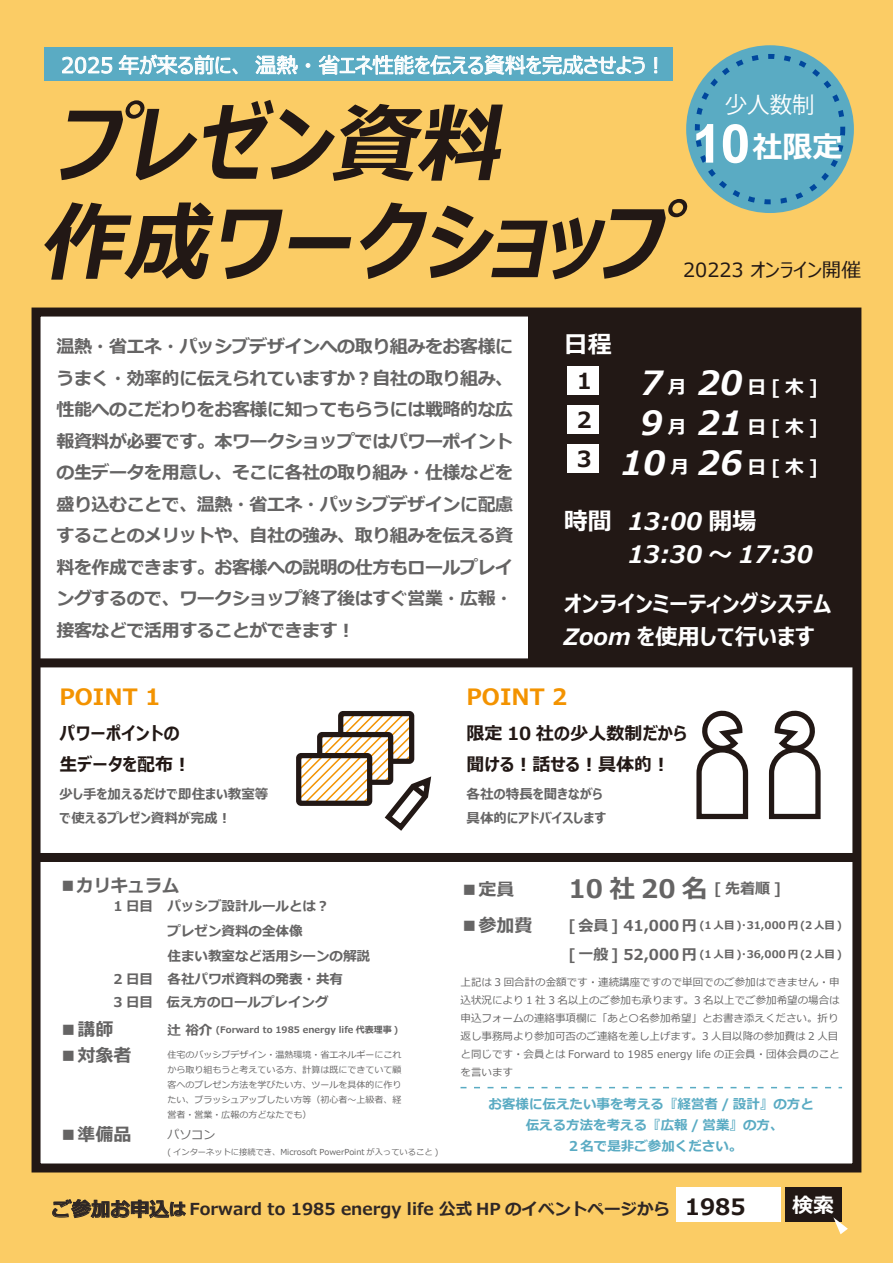
<style>
.page{position:relative;width:893px;height:1263px;background:#fbcc65}
.page>*{position:absolute;margin:0;border:0;box-sizing:border-box;transform-origin:0 0}
.t1{font:italic 700 33.3px/40px "Meiryo UI";color:#fff;text-align:center}
.t2{font:700 29.85px "Meiryo UI";color:#fff}
.t3{font:700 25.5px "Meiryo";letter-spacing:.25em;color:#656464}
.t4{font:italic 700 24px/33px "Meiryo UI";color:#fff}
.t5{font:italic 700 22.5px/33px "Meiryo UI";color:#fff}
.t6{font:700 22.5px "Meiryo UI";color:#f39300}
.t7{font:22.5px "Koz Go Pr 6 N";color:#fff}
.t8{font:700 22.2px/39px "Meiryo UI";color:#221815;text-align:justify}
.t9{font:21px "Meiryo UI";color:#fff}
.t10{font:700 21px "Meiryo UI";color:#fff}
.t11{font:19.5px "Meiryo UI";color:#221815}
.t12{font:700 18px/31.5px "Meiryo";letter-spacing:-.025em;color:#656464;text-align:justify}
.t13{font:700 18px/31.5px "Meiryo UI";color:#221815}
.t14{font:700 18px "Meiryo";letter-spacing:-.025em;color:#656464;scale:.95 1}
.t15{font:700 16.5px "Meiryo";color:#2f2725}
.t16{font:700 13.5px/25.2px "Meiryo";color:#656464}
.t17{font:700 13.5px/21px "Meiryo";color:#5aabc3;text-align:center}
.t18{font:700 13.5px/24px "Meiryo UI";color:#656464}
.t19{font:12px "Meiryo";color:#656464}
.t20{font:10.5px/18px "Meiryo";color:#656464}
.t21{font:700 10.5px "Meiryo";color:#656464}
.t22{font:9px/15px "Meiryo";color:#656464;text-align:justify}
.t23{font:700 9px "Meiryo";color:#656464}
.t24{font:8.25px "Meiryo";color:#656464}
.s1{font-family:"Arial";font-size:53.7px}
.s2{font-size:18.9px}
.s3{font-style:normal;font-size:18.9px}
.s4{font-size:13.5px}
.s5{font-size:15px}
.s6{font-size:19.5px}
.s7{font-family:"Meiryo UI";font-size:22.5px;color:#221815}
</style>
<div class="page">
<div style="left:44px;top:48px;width:628px;height:33px;background:#5aabc3"></div>
<div style="left:32px;top:308px;width:829px;height:864px;background:#fff;border:9px solid #221815"></div>
<div style="left:36px;top:658px;width:821px;height:9px;background:#221815"></div>
<div style="left:36px;top:853px;width:821px;height:9px;background:#221815"></div>
<svg style="left:52px;top:1199px;width:134px;height:19px"></svg>
<div style="left:529px;top:312px;width:328px;height:351px;background:#221815"></div>
<div style="left:676px;top:1187px;width:105px;height:34px;background:#fff"></div>
<div style="left:785px;top:1187px;width:57px;height:34px;background:#221815"></div>
<svg style="left:833px;top:1217px;width:15px;height:17px"></svg>
<div style="left:567px;top:367px;width:31px;height:28px;background:#fff"></div>
<div style="left:567px;top:406px;width:31px;height:28px;background:#fff"></div>
<div style="left:567px;top:445px;width:31px;height:28px;background:#fff"></div>
<svg style="left:696px;top:711px;width:53px;height:109px"></svg>
<svg style="left:768px;top:711px;width:53px;height:109px"></svg>
<div style="left:686px;top:45px;width:168px;height:168px;background:#5aabc3;border-radius:50%"></div>
<div style="left:695px;top:54px;width:150px;height:150px;border:5px dashed #00479d;border-radius:50%"></div>
<svg style="left:60px;top:100px;width:137px;height:80px"></svg>
<svg style="left:204px;top:100px;width:299px;height:81px"></svg>
<svg style="left:44px;top:202px;width:170px;height:78px"></svg>
<svg style="left:221px;top:210px;width:130px;height:69px"></svg>
<svg style="left:360px;top:199px;width:327px;height:80px"></svg>
<svg style="left:460px;top:1087px;width:382px;height:1px"></svg>
<svg style="left:62px;top:57px;width:50px;height:17px"></svg>
<svg style="left:118px;top:54px;width:120px;height:21px"></svg>
<svg style="left:255px;top:55px;width:43px;height:20px"></svg>
<svg style="left:306px;top:63px;width:4px;height:5px"></svg>
<svg style="left:319px;top:55px;width:326px;height:20px"></svg>
<svg style="left:654px;top:57px;width:3px;height:16px"></svg>
<div style="left:338px;top:711px;width:76px;height:53px;border:5px solid #221815;border-radius:2px"></div>
<svg style="left:302px;top:714px;width:130px;height:117px"></svg>
<div style="left:296px;top:753px;width:76px;height:53px;border:5px solid #221815;border-radius:2px"></div>
<p class="t9" style="left:61px;top:51px;width:607px">2025 年が来る前に、温熱・省エネ性能を伝える資料を完成させよう︕</p>
<p class="t7" style="left:725px;top:93px;width:92px">少人数制</p>
<h2 class="t2" style="left:692px;top:126px;width:152px"><span class="s1">10</span>社限定</h2>
<p class="t11" style="left:683px;top:256px;width:179px">20223 オンライン開催</p>
<p class="t12" style="left:56px;top:332px;width:458px">温熱・省エネ・パッシブデザインへの取り組みをお客様にうまく・効率的に伝えられていますか︖自社の取り組み、性能へのこだわりをお客様に知ってもらうには戦略的な広報資料が必要です。本ワークショップではパワーポイントの生データを用意し、そこに各社の取り組み・仕様などを盛り込むことで、温熱・省エネ・パッシブデザインに配慮することのメリットや、自社の強み、取り組みを伝える資料を作成できます。お客様への説明の仕方もロールプレイングするので、ワークショップ終了後はすぐ営業・広報・接客などで活用することができます︕</p>
<h3 class="t4" style="left:564px;top:328px;width:49px">日程</h3>
<p class="t8" style="left:577px;top:363px;width:16px">1<br>2<br>3</p>
<h1 class="t1" style="left:621px;top:364px;width:199px">7<span class="s2">月</span> 20<span class="s2">日</span><span class="s3">[</span><span class="s2">木</span><span class="s3">]<br></span>9<span class="s2">月</span> 21<span class="s2">日</span><span class="s3">[</span><span class="s2">木</span><span class="s3">]<br></span>10<span class="s2">月</span> 26<span class="s2">日</span><span class="s3">[</span><span class="s2">木</span><span class="s3">]</span></h1>
<h3 class="t4" style="left:564px;top:506px;width:251px">時間　13:00 開場<br>　　　　13:30 ～ 17:30</h3>
<p class="t5" style="left:564px;top:588px;width:269px">オンラインミーティングシステム<br>Zoom を使用して行います</p>
<p class="t6" style="left:59px;top:681px;width:102px">POINT 1</p>
<p class="t13" style="left:59px;top:718px;width:133px">パワーポイントの生データを配布︕</p>
<p class="t18" style="left:59px;top:783px;width:210px">少し手を加えるだけで即住まい教室等で使えるプレゼン資料が完成︕</p>
<p class="t14" style="left:59px;top:873px;width:127px">■カリキュラム</p>
<p class="t16" style="left:167px;top:894px;width:204px;text-indent:-54px">1 日目　 パッシブ設計ルールとは︖<br>プレゼン資料の全体像<br>住まい教室など活用シーンの解説</p>
<p class="t16" style="left:113px;top:969px;width:231px;line-height:22.5px">2 日目 各社パワポ資料の発表・共有<br>3 日目　伝え方のロールプレイング</p>
<p class="t12" style="left:59px;top:1015px;width:55px">■講師</p>
<p class="t23" style="left:167px;top:1023px;width:232px"><span class="s4">辻 裕介</span> (Forward to 1985 energy life 代表理事 )</p>
<p class="t12" style="left:59px;top:1040px;width:73px">■対象者</p>
<p class="t22" style="left:167px;top:1048px;width:236px">住宅のパッシブデザイン・温熱環境・省エネルギーにこれから取り組もうと考えている方、計算は既にできていて顧客へのプレゼン方法を学びたい方、ツールを具体的に作りたい、ブラッシュアップしたい方等（初心者～上級者、経営者・営業・広報の方どなたでも）</p>
<p class="t12" style="left:59px;top:1120px;width:73px">■準備品</p>
<p class="t19" style="left:167px;top:1126px;width:50px">パソコン</p>
<p class="t24" style="left:167px;top:1146px;width:272px">( インターネットに接続でき、Microsoft PowerPoint が入っていること )</p>
<p class="t6" style="left:466px;top:681px;width:102px">POINT 2</p>
<p class="t13" style="left:466px;top:718px;width:222px">限定 10 社の少人数制だから聞ける︕話せる︕具体的︕</p>
<p class="t18" style="left:466px;top:783px;width:141px">各社の特長を聞きながら具体的にアドバイスします</p>
<p class="t12" style="left:460px;top:874px;width:55px">■定員</p>
<h3 class="t3" style="left:568px;top:871px;width:214px">10社20名 <sup>[先着順]</sup></h3>
<p class="t12" style="left:460px;top:911px;width:73px">■参加費</p>
<p class="t21" style="left:568px;top:918px;width:275px"><span class="s5">[ 会員 ] 41,000 円</span> (1 人目 )・31,000 円 (2 人目 )</p>
<p class="t21" style="left:568px;top:947px;width:275px"><span class="s5">[ 一般 ] 52,000 円</span> (1 人目 )・36,000 円 (2 人目 )</p>
<p class="t20" style="left:460px;top:973px;width:381px">上記は 3 回合計の金額です・連続講座ですので単回でのご参加はできません・申込状況により 1 社 3 名以上のご参加も承ります。3 名以上でご参加希望の場合は申込フォームの連絡事項欄に「あと〇名参加希望」とお書き添えください。折り返し事務局より参加可否のご連絡を差し上げます。3 人目以降の参加費は 2 人目と同じです・会員とは Forward to 1985 energy life の正会員・団体会員のことを言います</p>
<p class="t17" style="left:489px;top:1094px;width:327px">お客様に伝えたい事を考える『経営者 / 設計』の方と伝える方法を考える『広報 / 営業』の方、<br>２名で是非ご参加ください。</p>
<p class="t15" style="left:52px;top:1198px;width:695px"><span class="s6">ご参加お申込</span>は Forward to 1985 energy life 公式 HP のイベントページから <span class="s7">1985</span></p>
<p class="t10" style="left:792px;top:1191px;width:43px">検索</p>
</div>
